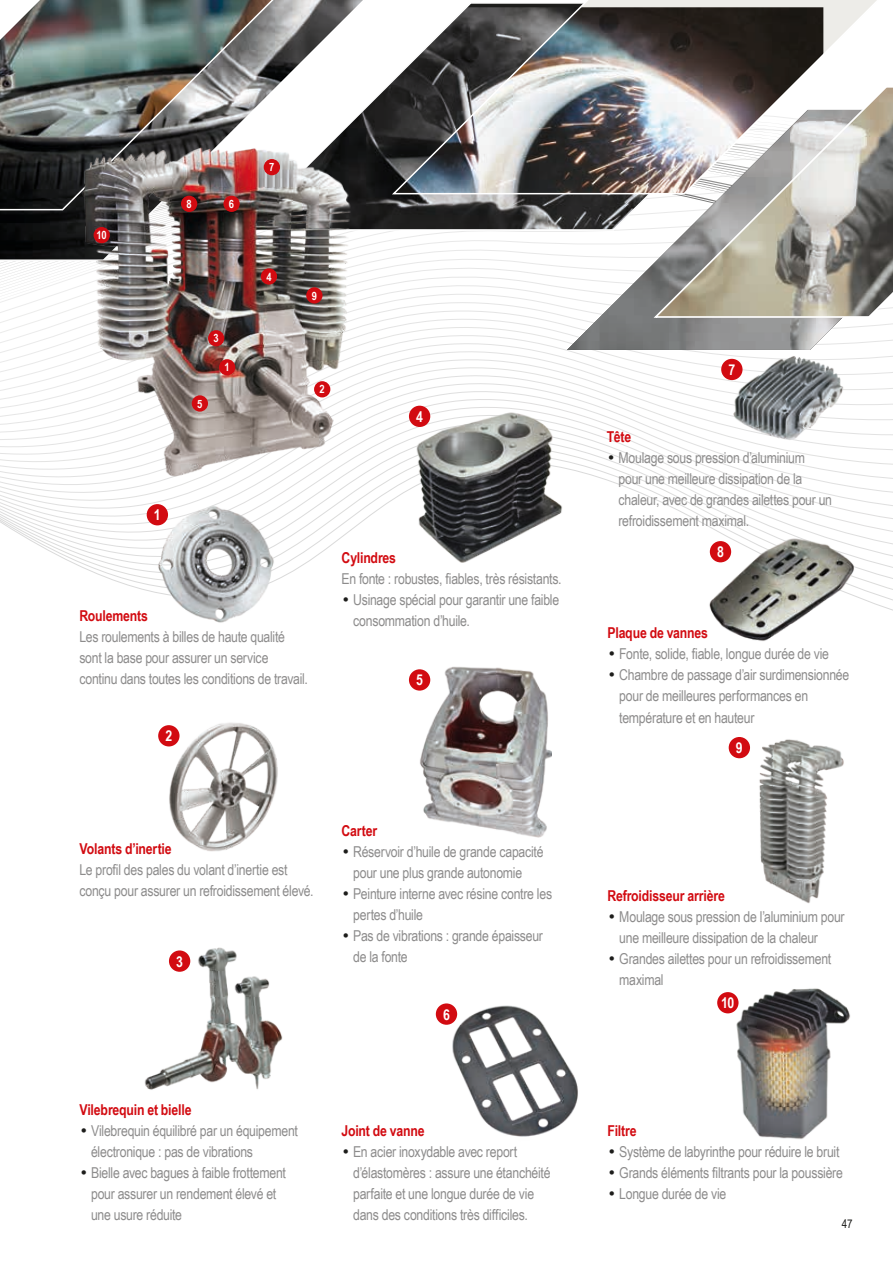
<style>
.page{position:relative;width:893px;height:1263px;background:#fff}
.page>*{position:absolute;margin:0;border:0;box-sizing:border-box;transform-origin:0 0}
.t1{font:15px/21px "Arial Narrow";letter-spacing:-.02em;color:#8d8c8c}
.t2{font:700 15px "Arial Narrow";letter-spacing:-.01em;color:#d20b11}
.t3{font:700 15px "Arial Narrow";color:#fff}
.t4{font:12px "Arial Narrow";color:#1d1d1b}
.t5{font:700 11.4px "Arial Narrow";color:#fff}
.s1{font-family:"Swiss 721 Roman";color:#1d1d1b}
</style>
<div class="page">
<svg style="left:0;top:517px;width:893px;height:94px"></svg>
<svg style="left:0;top:444px;width:893px;height:41px"></svg>
<svg style="left:0;top:231px;width:893px;height:210px"></svg>
<svg style="left:0;top:0;width:503px;height:262px"></svg>
<img style="left:567px;top:231px;width:326px;height:119px">
<svg style="left:354px;top:1px;width:298px;height:230px"></svg>
<svg style="left:652px;top:195px;width:241px;height:124px;background:#a4a298"></svg>
<img style="left:0;top:0;width:354px;height:211px">
<img style="left:390px;top:0;width:503px;height:195px">
<img style="left:144px;top:947px;width:139px;height:143px">
<img style="left:717px;top:330px;width:138px;height:139px">
<img style="left:699px;top:523px;width:167px;height:118px">
<img style="left:725px;top:988px;width:125px;height:151px">
<img style="left:398px;top:400px;width:172px;height:175px">
<img style="left:149px;top:500px;width:133px;height:123px">
<div style="left:147px;top:504px;width:21px;height:21px;background:#d20b11;border-radius:50%"></div>
<div style="left:169px;top:950px;width:21px;height:22px;background:#d20b11;border-radius:50%"></div>
<img style="left:436px;top:1005px;width:142px;height:132px">
<div style="left:436px;top:1003px;width:21px;height:22px;background:#d20b11;border-radius:50%"></div>
<div style="left:721px;top:359px;width:21px;height:21px;background:#d20b11;border-radius:50%"></div>
<div style="left:710px;top:541px;width:21px;height:21px;background:#d20b11;border-radius:50%"></div>
<img style="left:728px;top:737px;width:116px;height:166px">
<div style="left:729px;top:737px;width:21px;height:21px;background:#d20b11;border-radius:50%"></div>
<div style="left:717px;top:992px;width:21px;height:21px;background:#d20b11;border-radius:50%"></div>
<img style="left:165px;top:722px;width:113px;height:130px">
<div style="left:158px;top:725px;width:22px;height:21px;background:#d20b11;border-radius:50%"></div>
<div style="left:409px;top:406px;width:21px;height:21px;background:#d20b11;border-radius:50%"></div>
<img style="left:412px;top:666px;width:139px;height:171px">
<div style="left:409px;top:669px;width:21px;height:22px;background:#d20b11;border-radius:50%"></div>
<img style="left:79px;top:137px;width:290px;height:355px">
<div style="left:314px;top:381px;width:16px;height:16px;background:#d20b11;border-radius:50%"></div>
<div style="left:208px;top:330px;width:16px;height:16px;background:#d20b11;border-radius:50%"></div>
<div style="left:261px;top:268px;width:16px;height:17px;background:#d20b11;border-radius:50%"></div>
<div style="left:264px;top:159px;width:16px;height:16px;background:#d20b11;border-radius:50%"></div>
<div style="left:223px;top:196px;width:17px;height:16px;background:#d20b11;border-radius:50%"></div>
<div style="left:181px;top:196px;width:16px;height:16px;background:#d20b11;border-radius:50%"></div>
<div style="left:94px;top:227px;width:16px;height:16px;background:#d20b11;border-radius:50%"></div>
<div style="left:306px;top:287px;width:16px;height:17px;background:#d20b11;border-radius:50%"></div>
<div style="left:192px;top:395px;width:16px;height:17px;background:#d20b11;border-radius:50%"></div>
<div style="left:219px;top:359px;width:16px;height:16px;background:#d20b11;border-radius:50%"></div>
<p class="t5" style="left:97px;top:227px;width:12px">10</p>
<p class="t5" style="left:187px;top:195px;width:7px">8</p>
<p class="t5" style="left:229px;top:195px;width:7px">6</p>
<p class="t5" style="left:214px;top:330px;width:7px">3</p>
<p class="t5" style="left:197px;top:395px;width:7px">5</p>
<p class="t5" style="left:225px;top:359px;width:7px">1</p>
<p class="t5" style="left:269px;top:159px;width:7px">7</p>
<p class="t5" style="left:266px;top:268px;width:7px">4</p>
<p class="t5" style="left:312px;top:287px;width:7px">9</p>
<p class="t5" style="left:320px;top:381px;width:7px">2</p>
<p class="t3" style="left:416px;top:405px;width:8px">4</p>
<p class="t3" style="left:154px;top:504px;width:8px">1</p>
<p class="t2" style="left:79px;top:604px;width:70px">Roulements</p>
<p class="t1" style="left:79px;top:626px;width:230px">Les roulements à billes de haute qualité sont la base pour assurer un service continu dans toutes les conditions de travail.</p>
<p class="t3" style="left:165px;top:725px;width:8px">2</p>
<p class="t2" style="left:342px;top:546px;width:56px">Cylindres</p>
<p class="t1" style="left:342px;top:567px;width:222px">En fonte : robustes, fiables, très résistants.</p>
<p class="t1" style="left:353px;top:588px;width:208px;text-indent:-12px"><span class="s1">•</span> Usinage spécial pour garantir une faible consommation d’huile.</p>
<p class="t3" style="left:416px;top:669px;width:8px">5</p>
<p class="t2" style="left:79px;top:837px;width:94px">Volants d’inertie</p>
<p class="t1" style="left:79px;top:859px;width:236px">Le profil des pales du volant d’inertie est conçu pour assurer un refroidissement élevé.</p>
<p class="t3" style="left:176px;top:950px;width:8px">3</p>
<p class="t2" style="left:342px;top:819px;width:37px">Carter</p>
<p class="t1" style="left:353px;top:840px;width:192px;text-indent:-12px"><span class="s1">•</span> Réservoir d’huile de grande capacité pour une plus grande autonomie</p>
<p class="t1" style="left:353px;top:882px;width:200px;text-indent:-12px"><span class="s1">•</span> Peinture interne avec résine contre les pertes d’huile</p>
<p class="t1" style="left:353px;top:924px;width:191px;text-indent:-12px"><span class="s1">•</span> Pas de vibrations : grande épaisseur de la fonte</p>
<p class="t3" style="left:443px;top:1003px;width:8px">6</p>
<p class="t2" style="left:79px;top:1098px;width:114px">Vilebrequin et bielle</p>
<p class="t1" style="left:91px;top:1119px;width:208px;text-indent:-12px"><span class="s1">•</span> Vilebrequin équilibré par un équipement électronique : pas de vibrations</p>
<p class="t1" style="left:91px;top:1161px;width:196px;text-indent:-12px"><span class="s1">•</span> Bielle avec bagues à faible frottement pour assurer un rendement élevé et une usure réduite</p>
<p class="t2" style="left:342px;top:1119px;width:85px">Joint de vanne</p>
<p class="t1" style="left:353px;top:1140px;width:199px;text-indent:-12px"><span class="s1">•</span> En acier inoxydable avec report d’élastomères : assure une étanchéité parfaite et une longue durée de vie dans des conditions très difficiles.</p>
<p class="t3" style="left:728px;top:358px;width:8px">7</p>
<p class="t2" style="left:607px;top:426px;width:26px">Tête</p>
<p class="t1" style="left:618px;top:447px;width:215px;text-indent:-12px"><span class="s1">•</span> Moulage sous pression d’aluminium pour une meilleure dissipation de la chaleur, avec de grandes ailettes pour un refroidissement maximal.</p>
<p class="t3" style="left:717px;top:540px;width:8px">8</p>
<p class="t2" style="left:608px;top:622px;width:102px">Plaque de vannes</p>
<p class="t1" style="left:608px;top:643px;width:223px"><span class="s1">•</span> Fonte, solide, fiable, longue durée de vie</p>
<p class="t1" style="left:619px;top:664px;width:232px;text-indent:-12px"><span class="s1">•</span> Chambre de passage d’air surdimensionnée pour de meilleures performances en température et en hauteur</p>
<p class="t3" style="left:736px;top:736px;width:8px">9</p>
<p class="t2" style="left:608px;top:884px;width:119px">Refroidisseur arrière</p>
<p class="t1" style="left:619px;top:906px;width:227px;text-indent:-12px"><span class="s1">•</span> Moulage sous pression de l’aluminium pour une meilleure dissipation de la chaleur</p>
<p class="t1" style="left:619px;top:948px;width:213px;text-indent:-12px"><span class="s1">•</span> Grandes ailettes pour un refroidissement maximal</p>
<p class="t3" style="left:721px;top:991px;width:15px">10</p>
<p class="t2" style="left:608px;top:1119px;width:31px">Filtre</p>
<p class="t1" style="left:608px;top:1140px;width:233px"><span class="s1">•</span> Système de labyrinthe pour réduire le bruit</p>
<p class="t1" style="left:608px;top:1161px;width:237px"><span class="s1">•</span> Grands éléments filtrants pour la poussière</p>
<p class="t1" style="left:608px;top:1182px;width:120px"><span class="s1">•</span> Longue durée de vie</p>
<p class="t4" style="left:842px;top:1215px;width:12px">47</p>
</div>
